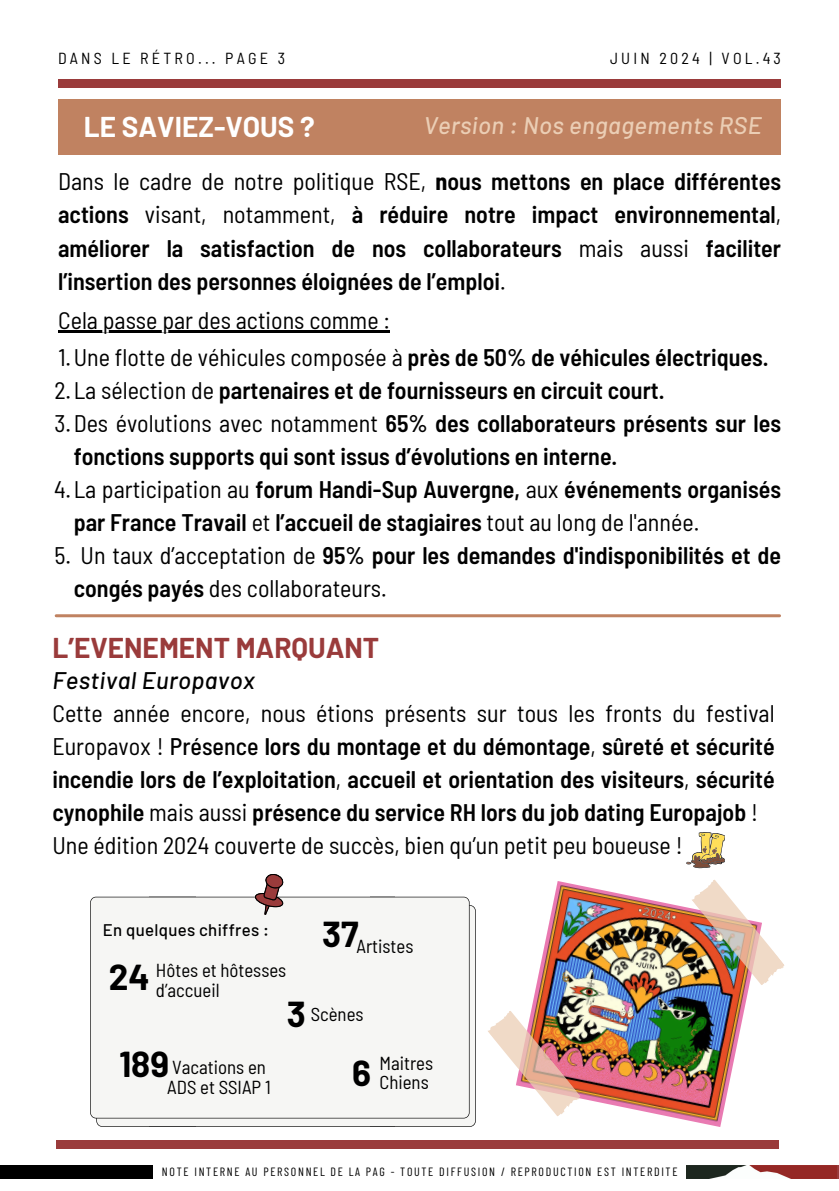
<style>
.page{position:relative;width:839px;height:1191px;background:#fff}
.page>*{position:absolute;margin:0;border:0;box-sizing:border-box;transform-origin:0 0}
.t1{font:700 35.2px "Barlow";color:#000}
.t2{font:700 28px "Barlow";color:#9a3b3b}
.t3{font:700 28px "Barlow";color:#fff}
.t4{font:600 semi-condensed 24px/33px "Barlow";color:#000}
.t5{font:semi-condensed 24px "Barlow";color:#000}
.t6{font:italic 500 24px "Barlow";letter-spacing:.015em;color:#ebceb5}
.t7{font:italic 500 24px "Barlow";letter-spacing:.015em;color:#000}
.t8{font:semi-condensed 18.8px/19.6px "Barlow";color:#000}
.t9{font:500 16.8px "Barlow";letter-spacing:.015em;color:#000}
.t10{font:semi-condensed 16px "Barlow";letter-spacing:.2em;color:#000}
.t11{font:12px "Barlow Condensed";letter-spacing:.14em;color:#000}
.s1{font-weight:400}
.s2{font-weight:700}
.s3{font-weight:500}
</style>
<div class="page">
<div style="left:58px;top:80px;width:723px;height:7px;background:#9a3b3b"></div>
<div style="left:791px;top:1165px;width:47px;height:14px;background:#952825"></div>
<img style="left:686px;top:1165px;width:105px;height:14px">
<div style="left:0;top:1165px;width:153px;height:14px;background:#000"></div>
<hr style="left:56px;top:614px;width:723px;height:3px;background:#c08261">
<div style="left:56px;top:1141px;width:723px;height:7px;background:#9a3b3b"></div>
<div style="left:59px;top:99px;width:722px;height:56px;background:#c08261"></div>
<div style="left:90px;top:897px;width:59px;height:229px;background:#f6f6f4"></div>
<div style="left:394px;top:897px;width:81px;height:229px;background:#f6f6f4"></div>
<svg style="left:149px;top:1118px;width:245px;height:8px;fill:#f6f6f4"></svg>
<div style="left:149px;top:897px;width:245px;height:221px;background:#f6f6f4"></div>
<svg style="left:254px;top:874px;width:30px;height:41px"></svg>
<img style="left:531px;top:881px;width:218px;height:246px">
<img style="left:690px;top:879px;width:95px;height:109px">
<img style="left:488px;top:1008px;width:94px;height:112px">
<svg style="left:686px;top:832px;width:39px;height:36px"></svg>
<hr style="left:58px;top:330px;width:332px;height:2px;background:#000">
<h5 class="t10" style="left:58px;top:48px;width:228px">DANS LE RÉTRO... PAGE 3</h5>
<p class="t10" style="left:610px;top:48px;width:172px">JUIN 2024 | VOL.43</p>
<h5 class="t3" style="left:84px;top:109px;width:232px">LE SAVIEZ-VOUS ?</h5>
<p class="t6" style="left:423px;top:110px;width:339px">Version : Nos engagements RSE</p>
<p class="t4" style="left:58px;top:164px;width:724px;text-align:justify"><span class="s1">Dans le cadre de notre politique RSE,</span> <span class="s2">n</span>ous mettons en place différentes actions <span class="s1">visant, notamment,</span> à réduire notre impact environnemental<span class="s1">, </span>améliorer la satisfaction de nos collaborateurs <span class="s1">mais aussi</span> faciliter l’insertion des personnes éloignées de l’emploi<span class="s1">.</span></p>
<h5 class="t5" style="left:58px;top:305px;width:333px">Cela passe par des actions comme :</h5>
<h3 class="t4" style="left:58px;top:340px;width:711px"><span class="s1">1.Une flotte de véhicules composée à</span> près de 50% de véhicules électriques.</h3>
<h4 class="t4" style="left:54px;top:373px;width:611px"><span class="s1">2.La sélection de</span> partenaires et de fournisseurs en circuit court.</h4>
<p class="t4" style="left:74px;top:406px;width:708px;text-indent:-19px"><span class="s1">3.Des évolutions avec notamment</span> 65% des collaborateurs présents sur les fonctions supports qui sont issus d’évolutions en interne.</p>
<p class="t4" style="left:74px;top:472px;width:708px;text-indent:-20px"><span class="s1">4.La participation au</span> forum Handi-Sup Auvergne, <span class="s1">aux</span> événements organisés par France Travail <span class="s1">et</span> l’accueil de stagiaires <span class="s1">tout au long de l'année.</span></p>
<p class="t4" style="left:74px;top:538px;width:708px;text-indent:-19px"><span class="s1">5. Un taux d’acceptation de</span> 95% pour les demandes d'indisponibilités et de congés payés <span class="s1">des collaborateurs.</span></p>
<h1 class="t2" style="left:52px;top:630px;width:328px">L’EVENEMENT MARQUANT</h1>
<p class="t7" style="left:52px;top:665px;width:204px">Festival Europavox</p>
<p class="t4" style="left:52px;top:696px;width:723px"><span class="s1">Cette année encore, nous étions présents sur tous les fronts du festival Europavox !</span> <span class="s3">Présence</span> lors du montage et du démontage<span class="s1">,</span> sûreté et sécurité incendie lors de l’exploitation<span class="s1">,</span> accueil et orientation des visiteurs<span class="s1">,</span> sécurité cynophile <span class="s1">mais aussi</span> présence du service RH lors du job dating Europajob <span class="s1">!<br>Une édition 2024 couverte de succès, bien qu’un petit peu boueuse !</span></p>
<p class="t9" style="left:103px;top:919px;width:168px">En quelques chiffres :</p>
<h4 class="t1" style="left:109px;top:955px;width:43px">24</h4>
<h3 class="t8" style="left:156px;top:960px;width:132px">Hôtes et hôtesses</h3>
<h3 class="t8" style="left:156px;top:979px;width:65px">d’accueil</h3>
<p class="t1" style="left:322px;top:912px;width:38px">37</p>
<p class="t8" style="left:356px;top:935px;width:58px">Artistes</p>
<h4 class="t1" style="left:119px;top:1042px;width:51px">189</h4>
<p class="t8" style="left:167px;top:1057px;width:105px">Vacations en<br>ADS et SSIAP 1</p>
<p class="t1" style="left:287px;top:991px;width:21px">3</p>
<p class="t8" style="left:311px;top:1003px;width:54px">Scènes</p>
<h2 class="t1" style="left:352px;top:1051px;width:20px">6</h2>
<h6 class="t8" style="left:379px;top:1052px;width:55px">Maitres<br>Chiens</h6>
<h5 class="t11" style="left:162px;top:1164px;width:517px">NOTE INTERNE AU PERSONNEL DE LA PAG - TOUTE DIFFUSION / REPRODUCTION EST INTERDITE</h5>
</div>
